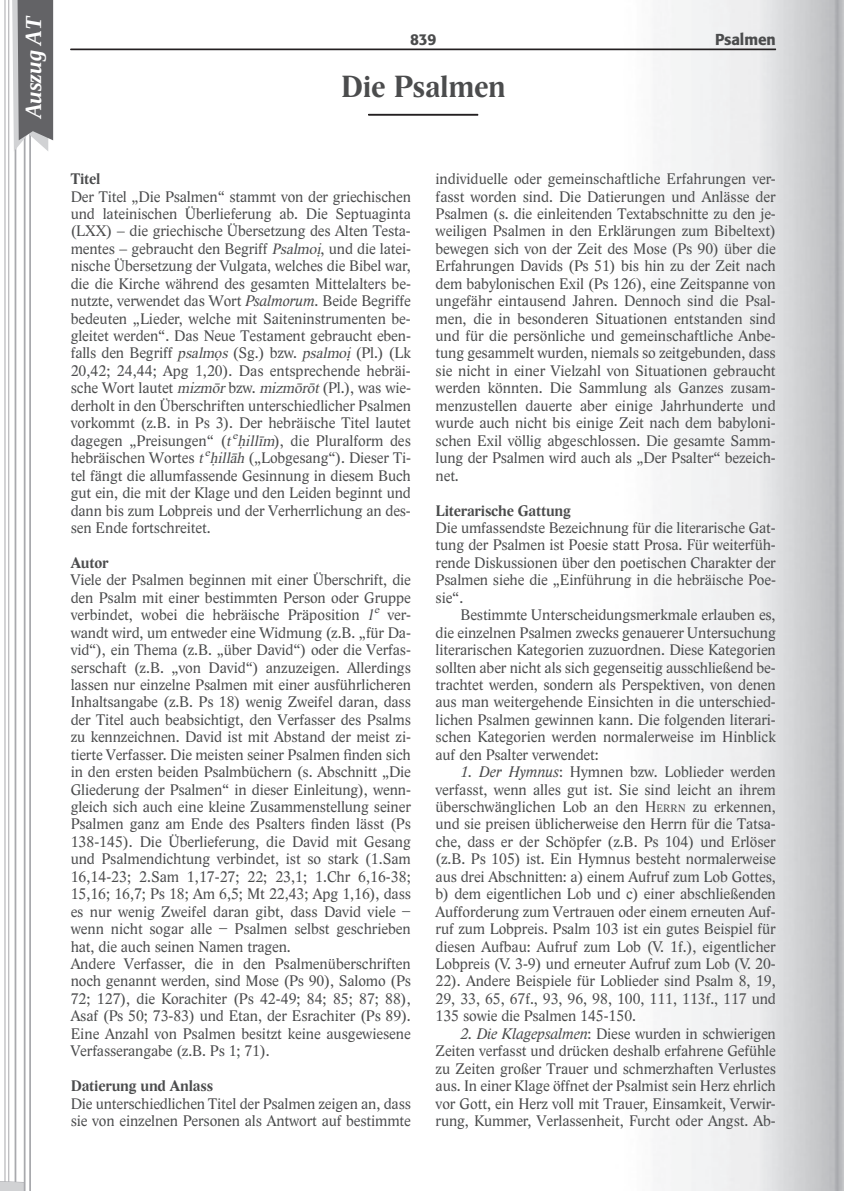
<style>
.page{position:relative;width:844px;height:1191px;background:#fff}
.page>*{position:absolute;margin:0;border:0;box-sizing:border-box;transform-origin:0 0}
.t1{font:31.32px "Adv T Te 59 a 91 c 8.B";color:#4b4c4d}
.t2{font:italic 700 22.93px "Liberation Serif";color:#fff}
.t3{font:15.75px/17.5px "Adv TT07 a 1 d 2 a 8";color:#4b4c4d;text-align:justify}
.t4{font:15.75px "Adv T Te 59 a 91 c 8.B";color:#4b4c4d}
.t5{font:15.75px "Adv TT6 ccb 71 f 4";color:#4b4c4d}
.s1{font-style:inherit}
.s2{font-family:"Adv TT5843 c 571";font-style:italic}
.s3{font-family:"Adv TT5843 c 571+1 e";font-style:italic}
.s4{font-family:"Adv TT9 e 0 bd 9 b 3.I"}
.s5{font-family:"Adv TT27 cdff 9 b";font-style:italic}
.s6{font-family:"Adv TT07 a 1 d 2 a 8+fb"}
.s7{font-size:11.03px}
</style>
<div class="page">
<img style="left:4px;top:0;width:839px;height:1191px">
<svg style="left:0;top:1180px;width:24px;height:11px"></svg>
<hr style="left:29px;top:0;width:2px;height:1191px;background:#a8a9ad">
<hr style="left:24px;top:0;width:2px;height:1191px;background:#a8a9ad">
<hr style="left:15px;top:0;width:1px;height:1182px;background:#a8a9ad">
<hr style="left:8px;top:0;width:1px;height:1181px;background:#a8a9ad">
<hr style="left:5px;top:0;width:1px;height:1181px;background:#a8a9ad">
<div style="left:368px;top:114px;width:109px;height:1px;border:1px solid #231f20"></div>
<div style="left:71px;top:49px;width:704px;height:1px;border:1px solid #231f20"></div>
<svg style="left:12px;top:0;width:41px;height:151px;background:#7f8082"></svg>
<h2 class="t2" style="left:19px;top:118px;width:104px;rotate:-90deg">Auszug AT</h2>
<p class="t5" style="left:410px;top:32px;width:28px">839</p>
<p class="t5" style="left:714px;top:32px;width:62px">Psalmen</p>
<h1 class="t1" style="left:341px;top:75px;width:166px">Die Psalmen</h1>
<p class="t4" style="left:71px;top:173px;width:31px">Titel</p>
<p class="t3" style="left:71px;top:188px;width:341px">Der Titel <span class="s1">„</span>Die Psalmen<span class="s1">“</span> stammt von der griechischen und lateinischen Überlieferung ab. Die Septuaginta (LXX) <span class="s1">–</span> die griechische Übersetzung des Alten Testa&shy;mentes <span class="s1">–</span> gebraucht den Begriff <span class="s2">Psalmo</span><span class="s3">ị</span>, und die latei&shy;nische Übersetzung der Vulgata, welches die Bibel war, die die Kirche während des gesamten Mittelalters be&shy;nutzte, verwendet das Wort <span class="s4">Psalmorum</span>. Beide Begriffe bedeuten <span class="s1">„</span>Lieder, welche mit Saiteninstrumenten be&shy;gleitet werden<span class="s1">“</span>. Das Neue Testament gebraucht eben&shy;falls den Begriff <span class="s2">psalm</span><span class="s3">ọ</span><span class="s2">s</span> (Sg.) bzw. <span class="s2">psalmo</span><span class="s3">ị</span> (Pl.) (Lk 20,42; 24,44; Apg 1,20). Das entsprechende hebräi&shy;sche Wort lautet <span class="s5">mizmOr</span>bzw. <span class="s5">mizmOrOt</span>(Pl.), was wie&shy;derholt in den Überschriften unterschiedlicher Psalmen vorkommt (z.B. in Ps 3). Der hebräische Titel lautet dagegen <span class="s1">„</span>Preisungen<span class="s1">“</span> (<span class="s5">t</span><sup>e</sup><span class="s5">cillIm</span>), die Pluralform des hebräischen Wortes <span class="s5">t</span><sup>e</sup><span class="s5">cillAh</span> (<span class="s1">„</span>Lobgesang<span class="s1">“</span>). Dieser Ti&shy;tel fängt die allumfassende Gesinnung in diesem Buch gut ein, die mit der Klage und den Leiden beginnt und dann bis zum Lobpreis und der Verherrlichung an des&shy;sen Ende fortschreitet.</p>
<p class="t4" style="left:71px;top:557px;width:39px">Autor</p>
<p class="t3" style="left:71px;top:572px;width:341px;text-align:left">Viele der Psalmen beginnen mit einer Überschrift, die den Psalm mit einer bestimmten Person oder Gruppe verbindet, wobei die hebräische Präposition <span class="s5">l</span><sup>e</sup> ver&shy;wandt wird, um entweder eine Widmung (z.B. <span class="s1">„</span>für Da&shy;vid<span class="s1">“</span>), ein Thema (z.B. <span class="s1">„</span>über David<span class="s1">“</span>) oder die Verfas&shy;serschaft (z.B. <span class="s1">„</span>von David<span class="s1">“</span>) anzuzeigen. Allerdings lassen nur einzelne Psalmen mit einer ausführlicheren Inhaltsangabe (z.B. Ps 18) wenig Zweifel daran, dass der Titel auch beabsichtigt, den Verfasser des Psalms zu kennzeichnen. David ist mit Abstand der meist zi&shy;tierte Verfasser. Die meisten seiner Psalmen <span class="s6">fi</span>nden sich in den ersten beiden Psalmbüchern (s. Abschnitt <span class="s1">„</span>Die Gliederung der Psalmen<span class="s1">“</span> in dieser Einleitung), wenn&shy;gleich sich auch eine kleine Zusammenstellung seiner Psalmen ganz am Ende des Psalters <span class="s6">fi</span>nden lässt (Ps 138-145). Die Überlieferung, die David mit Gesang und Psalmendichtung verbindet, ist so stark (1.Sam 16,14-23; 2.Sam 1,17-27; 22; 23,1; 1.Chr 6,16-38; 15,16; 16,7; Ps 18; Am 6,5; Mt 22,43; Apg 1,16), dass es nur wenig Zweifel daran gibt, dass David viele <span class="s1">− </span>wenn nicht sogar alle <span class="s1">−</span> Psalmen selbst geschrieben hat, die auch seinen Namen tragen.<br>Andere Verfasser, die in den Psalmenüberschriften noch genannt werden, sind Mose (Ps 90), Salomo (Ps 72; 127), die Korachiter (Ps 42-49; 84; 85; 87; 88), Asaf (Ps 50; 73-83) und Etan, der Esrachiter (Ps 89).<br>Eine Anzahl von Psalmen besitzt keine ausgewiesene Verfasserangabe (z.B. Ps 1; 71).</p>
<p class="t4" style="left:71px;top:1080px;width:144px">Datierung und Anlass</p>
<p class="t3" style="left:71px;top:1095px;width:341px">Die unterschiedlichen Titel der Psalmen zeigen an, dass sie von einzelnen Personen als Antwort auf bestimmte</p>
<p class="t3" style="left:435px;top:171px;width:341px">individuelle oder gemeinschaftliche Erfahrungen ver&shy;fasst worden sind. Die Datierungen und Anlässe der Psalmen (s. die einleitenden Textabschnitte zu den je&shy;weiligen Psalmen in den Erklärungen zum Bibeltext) bewegen sich von der Zeit des Mose (Ps 90) über die Erfahrungen Davids (Ps 51) bis hin zu der Zeit nach dem babylonischen Exil (Ps 126), eine Zeitspanne von ungefähr eintausend Jahren. Dennoch sind die Psal&shy;men, die in besonderen Situationen entstanden sind und für die persönliche und gemeinschaftliche Anbe&shy;tung gesammelt wurden, niemals so zeitgebunden, dass sie nicht in einer Vielzahl von Situationen gebraucht werden könnten. Die Sammlung als Ganzes zusam&shy;menzustellen dauerte aber einige Jahrhunderte und wurde auch nicht bis einige Zeit nach dem babyloni&shy;schen Exil völlig abgeschlossen. Die gesamte Samm&shy;lung der Psalmen wird auch als <span class="s1">„</span>Der Psalter<span class="s1">“</span> bezeich&shy;net.</p>
<p class="t4" style="left:435px;top:504px;width:137px">Literarische Gattung</p>
<p class="t3" style="left:435px;top:519px;width:341px">Die umfassendste Bezeichnung für die literarische Gat&shy;tung der Psalmen ist Poesie statt Prosa. Für weiterfüh&shy;rende Diskussionen über den poetischen Charakter der Psalmen siehe die <span class="s1">„</span>Einführung in die hebräische Poe&shy;sie<span class="s1">“</span>.</p>
<p class="t3" style="left:435px;top:606px;width:341px;text-indent:25px">Bestimmte Unterscheidungsmerkmale erlauben es, die einzelnen Psalmen zwecks genauerer Untersuchung literarischen Kategorien zuzuordnen. Diese Kategorien sollten aber nicht als sich gegenseitig ausschließend be&shy;trachtet werden, sondern als Perspektiven, von denen aus man weitergehende Einsichten in die unterschied&shy;lichen Psalmen gewinnen kann. Die folgenden literari&shy;schen Kategorien werden normalerweise im Hinblick auf den Psalter verwendet:</p>
<p class="t3" style="left:435px;top:763px;width:341px;text-indent:25px"><span class="s4">1. Der Hymnus</span>: Hymnen bzw. Loblieder werden verfasst, wenn alles gut ist. Sie sind leicht an ihrem überschwänglichen Lob an den H<span class="s7">ERRN</span> zu erkennen, und sie preisen üblicherweise den Herrn für die Tatsa&shy;che, dass er der Schöpfer (z.B. Ps 104) und Erlöser (z.B. Ps 105) ist. Ein Hymnus besteht normalerweise aus drei Abschnitten: a) einem Aufruf zum Lob Gottes, b) dem eigentlichen Lob und c) einer abschließenden Aufforderung zum Vertrauen oder einem erneuten Auf&shy;ruf zum Lobpreis. Psalm 103 ist ein gutes Beispiel für diesen Aufbau: Aufruf zum Lob (V. 1f.), eigentlicher Lobpreis (V. 3-9) und erneuter Aufruf zum Lob (V. 20- 22). Andere Beispiele für Loblieder sind Psalm 8, 19, 29, 33, 65, 67f., 93, 96, 98, 100, 111, 113f., 117 und 135 sowie die Psalmen 145-150.</p>
<p class="t3" style="left:435px;top:1025px;width:341px;text-indent:25px"><span class="s4">2. Die Klagepsalmen</span>: Diese wurden in schwierigen Zeiten verfasst und drücken deshalb erfahrene Gefühle zu Zeiten großer Trauer und schmerzhaften Verlustes aus. In einer Klage öffnet der Psalmist sein Herz ehrlich vor Gott, ein Herz voll mit Trauer, Einsamkeit, Verwir&shy;rung, Kummer, Verlassenheit, Furcht oder Angst. Ab-</p>
</div>
